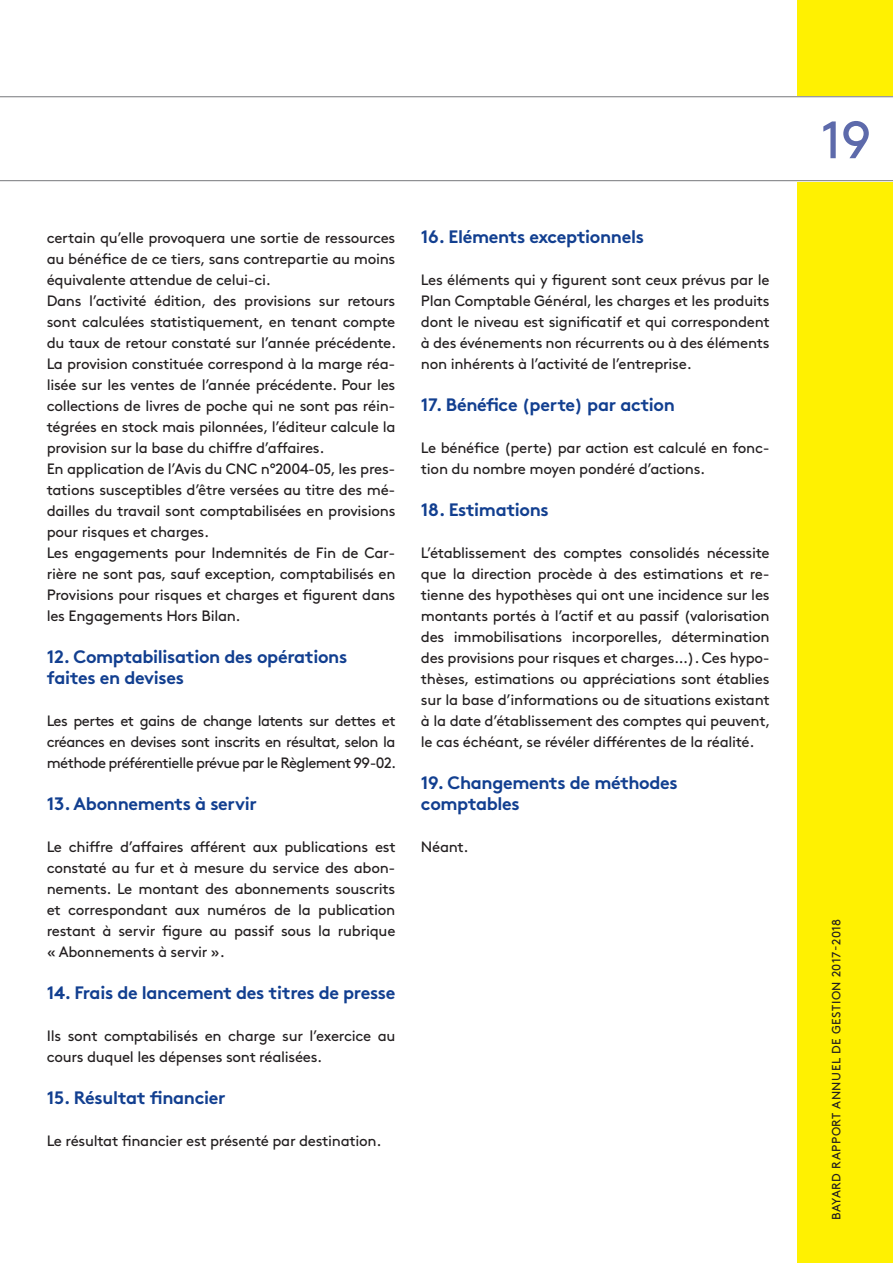
<style>
.page{position:relative;width:893px;height:1263px;background:#fff}
.page>*{position:absolute;margin:0;border:0;box-sizing:border-box;transform-origin:0 0}
.t1{font:52.5px "Brown";color:#5d6aab}
.t2{font:700 18px/21px "Brown";letter-spacing:-.02em;color:#123f90}
.t3{font:15px/21px "Brown";letter-spacing:-.02em;color:#231f20;text-align:justify}
.t4{font:12px "Brown";letter-spacing:.045em;color:#231f20}
</style>
<div class="page">
<div style="left:797px;top:0;width:96px;height:1263px;background:#fff101"></div>
<div style="left:797px;top:96px;width:96px;height:85px;background:#fff"></div>
<hr style="left:0;top:180px;width:893px;height:1px;background:#76787b">
<hr style="left:0;top:96px;width:893px;height:1px;background:#76787b">
<p class="t3" style="left:47px;top:226px;width:351px;text-align:left">certain qu’elle provoquera une sortie de ressources au bénéfice de ce tiers, sans contrepartie au moins équivalente attendue de celui-ci.<br>Dans l’activité édition, des provisions sur retours sont calculées statistiquement, en tenant compte du taux de retour constaté sur l’année précédente.<br>La provision constituée correspond à la marge réa&shy;lisée sur les ventes de l’année précédente. Pour les collections de livres de poche qui ne sont pas réin&shy;tégrées en stock mais pilonnées, l’éditeur calcule la provision sur la base du chiffre d’affaires.<br>En application de l’Avis du CNC n°2004-05, les pres&shy;tations susceptibles d’être versées au titre des mé&shy;dailles du travail sont comptabilisées en provisions pour risques et charges.<br>Les engagements pour Indemnités de Fin de Car&shy;rière ne sont pas, sauf exception, comptabilisés en Provisions pour risques et charges et figurent dans les Engagements Hors Bilan.</p>
<p class="t2" style="left:47px;top:644px;width:302px">12. Comptabilisation des opérations faites en devises</p>
<p class="t3" style="left:47px;top:709px;width:351px">Les pertes et gains de change latents sur dettes et créances en devises sont inscrits en résultat, selon la méthode préférentielle prévue par le Règlement 99-02.</p>
<p class="t2" style="left:47px;top:791px;width:212px">13. Abonnements à servir</p>
<p class="t3" style="left:47px;top:835px;width:350px">Le chiffre d’affaires afférent aux publications est constaté au fur et à mesure du service des abon&shy;nements. Le montant des abonnements souscrits et correspondant aux numéros de la publication restant à servir figure au passif sous la rubrique « Abonnements à servir ».</p>
<p class="t2" style="left:47px;top:980px;width:350px">14. Frais de lancement des titres de presse</p>
<p class="t3" style="left:47px;top:1024px;width:350px">Ils sont comptabilisés en charge sur l’exercice au cours duquel les dépenses sont réalisées.</p>
<p class="t2" style="left:47px;top:1085px;width:180px">15. Résultat financier</p>
<p class="t3" style="left:47px;top:1129px;width:336px">Le résultat financier est présenté par destination.</p>
<p class="t2" style="left:421px;top:224px;width:224px">16. Eléments exceptionnels</p>
<p class="t3" style="left:421px;top:268px;width:350px">Les éléments qui y figurent sont ceux prévus par le Plan Comptable Général, les charges et les produits dont le niveau est significatif et qui correspondent à des événements non récurrents ou à des éléments non inhérents à l’activité de l’entreprise.</p>
<p class="t2" style="left:421px;top:392px;width:255px">17. Bénéfice (perte) par action</p>
<p class="t3" style="left:421px;top:436px;width:350px">Le bénéfice (perte) par action est calculé en fonc&shy;tion du nombre moyen pondéré d’actions.</p>
<p class="t2" style="left:421px;top:497px;width:129px">18. Estimations</p>
<p class="t3" style="left:421px;top:541px;width:351px">L’établissement des comptes consolidés nécessite que la direction procède à des estimations et re&shy;tienne des hypothèses qui ont une incidence sur les montants portés à l’actif et au passif (valorisation des immobilisations incorporelles, détermination des provisions pour risques et charges…). Ces hypo&shy;thèses, estimations ou appréciations sont établies sur la base d’informations ou de situations existant à la date d’établissement des comptes qui peuvent, le cas échéant, se révéler différentes de la réalité.</p>
<p class="t2" style="left:421px;top:770px;width:258px">19. Changements de méthodes comptables</p>
<p class="t3" style="left:421px;top:835px;width:49px">Néant.</p>
<h1 class="t1" style="left:821px;top:100px;width:52px">19</h1>
<p class="t4" style="left:827px;top:1220px;width:303px;rotate:-90deg">BAYARD RAPPORT ANNUEL DE GESTION 2017-2018</p>
</div>
